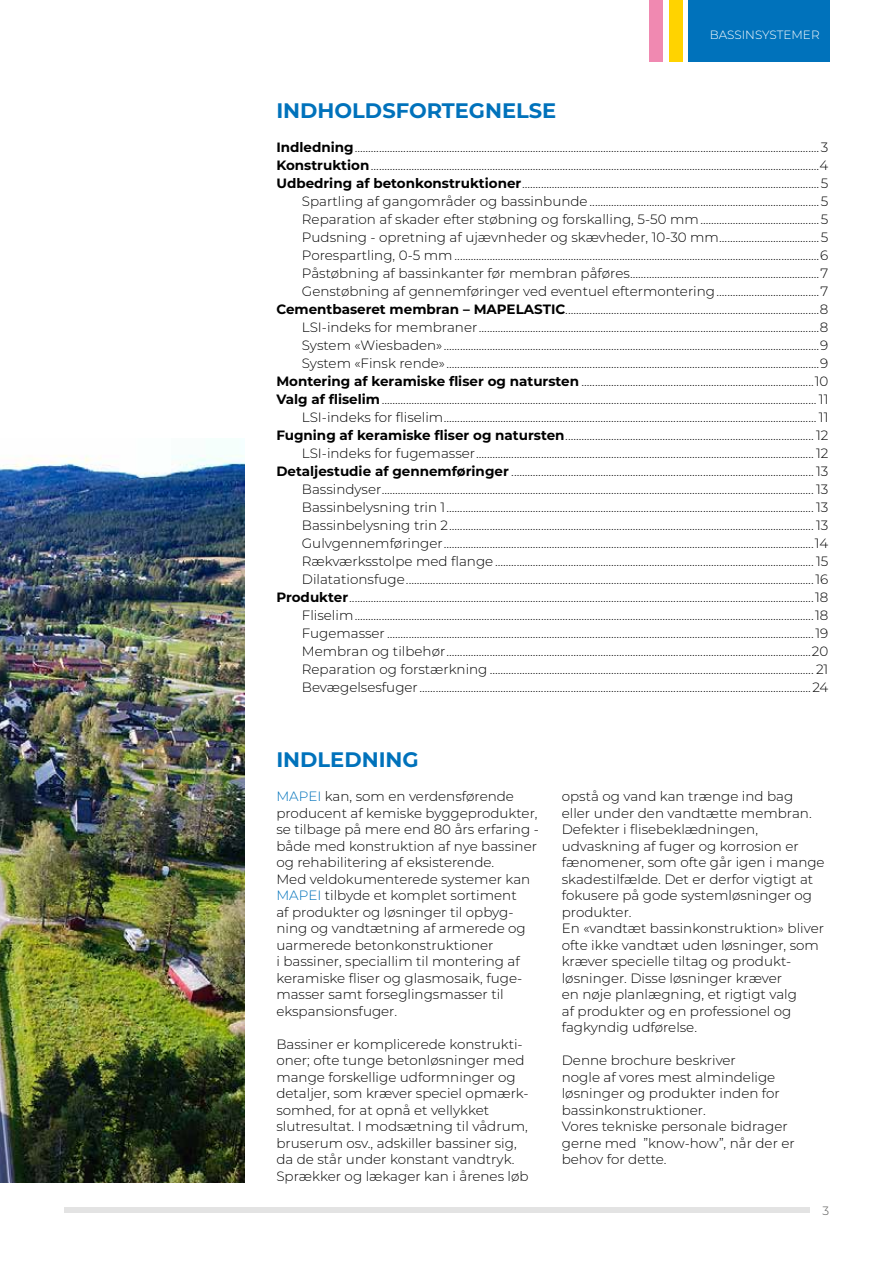
<style>
.page{position:relative;width:893px;height:1263px;background:#fff}
.page>*{position:absolute;margin:0;border:0;box-sizing:border-box;transform-origin:0 0}
.t1{font:700 21px "Montserrat";color:#0072bb}
.t2{font:300 13.5px/16.5px "Montserrat";color:#000}
.t3{font:300 12px "Montserrat";color:#fff}
.t4{font:300 12px "Montserrat";color:#575756}
.s1{font-weight:700}
.s2{color:#0072bb}
</style>
<div class="page">
<div style="left:688px;top:0;width:141px;height:62px;background:#0072bb"></div>
<div style="left:649px;top:0;width:14px;height:62px;background:#f089b1"></div>
<div style="left:669px;top:0;width:13px;height:62px;background:#ffd300"></div>
<div style="left:64px;top:1208px;width:745px;height:5px;background:#e3e3e3"></div>
<img style="left:0;top:455px;width:244px;height:727px">
<p class="t3" style="left:710px;top:27px;width:111px">BASSINSYSTEMER</p>
<h1 class="t1" style="left:276px;top:96px;width:281px">INDHOLDSFORTEGNELSE</h1>
<p class="t2" style="left:276px;top:138px;width:554px;line-height:18px;text-align:right"><span class="s1">Indledning</span>............................................................................................................................................................................3<br><span class="s1">Konstruktion</span>......................................................................................................................................................................4<br><span class="s1">Udbedring af betonkonstruktioner</span>..............................................................................................................5<br>Spartling af gangområder og bassinbunde.....................................................................................5<br>Reparation af skader efter støbning og forskalling, 5-50 mm............................................5<br>Pudsning - opretning af ujævnheder og skævheder, 10-30 mm.....................................5<br>Porespartling, 0-5 mm.......................................................................................................................................6<br>Påstøbning af bassinkanter før membran påføres......................................................................7<br>Genstøbning af gennemføringer ved eventuel eftermontering......................................7<br><span class="s1">Cementbaseret membran – MAPELASTIC</span>..............................................................................................8<br>LSI-indeks for membraner..............................................................................................................................8<br>System «Wiesbaden»...........................................................................................................................................9<br>System «Finsk rende»..........................................................................................................................................9<br><span class="s1">Montering af keramiske fliser og natursten</span> ......................................................................................10<br><span class="s1">Valg af fliselim</span>................................................................................................................................................................. 11<br>LSI-indeks for fliselim.......................................................................................................................................... 11<br><span class="s1">Fugning af keramiske fliser og natursten</span>............................................................................................ 12<br>LSI-indeks for fugemasser............................................................................................................................. 12<br><span class="s1">Detaljestudie af gennemføringer</span> ................................................................................................................ 13<br>Bassindyser................................................................................................................................................................ 13<br>Bassinbelysning trin 1........................................................................................................................................ 13<br>Bassinbelysning trin 2....................................................................................................................................... 13<br>Gulvgennemføringer.........................................................................................................................................14<br>Rækværksstolpe med flange...................................................................................................................... 15<br>Dilatationsfuge.......................................................................................................................................................16<br><span class="s1">Produkter</span>............................................................................................................................................................................18<br>Fliselim..........................................................................................................................................................................18<br>Fugemasser ..............................................................................................................................................................19<br>Membran og tilbehør.......................................................................................................................................20<br>Reparation og forstærkning ........................................................................................................................ 21<br>Bevægelsesfuger.................................................................................................................................................24</p>
<h1 class="t1" style="left:276px;top:744px;width:144px">INDLEDNING</h1>
<p class="t2" style="left:276px;top:788px;width:264px"><span class="s2">MAPEI</span> kan, som en verdensførende producent af kemiske byggeprodukter, se tilbage på mere end 80 års erfaring - både med konstruktion af nye bassiner og rehabilitering af eksisterende.<br>Med veldokumenterede systemer kan <span class="s2">MAPEI</span> tilbyde et komplet sortiment<br>af produkter og løsninger til opbyg&shy;ning og vandtætning af armerede og uarmerede betonkonstruktioner<br>i bassiner, speciallim til montering af keramiske fliser og glasmosaik, fuge&shy;masser samt forseglingsmasser til ekspansionsfuger.</p>
<p class="t2" style="left:276px;top:1035px;width:254px">Bassiner er komplicerede konstrukti&shy;oner; ofte tunge betonløsninger med mange forskellige udformninger og detaljer, som kræver speciel opmærk&shy;somhed, for at opnå et vellykket slutresultat. I modsætning til vådrum, bruserum osv., adskiller bassiner sig, da de står under konstant vandtryk.<br>Sprækker og lækager kan i årenes løb</p>
<p class="t2" style="left:562px;top:788px;width:264px">opstå og vand kan trænge ind bag eller under den vandtætte membran.<br>Defekter i flisebeklædningen, udvaskning af fuger og korrosion er fænomener, som ofte går igen i mange skadestilfælde. Det er derfor vigtigt at fokusere på gode systemløsninger og produkter.<br>En «vandtæt bassinkonstruktion» bliver ofte ikke vandtæt uden løsninger, som kræver specielle tiltag og produkt&shy;løsninger. Disse løsninger kræver<br>en nøje planlægning, et rigtigt valg<br>af produkter og en professionel og fagkyndig udførelse.</p>
<p class="t2" style="left:562px;top:1052px;width:235px">Denne brochure beskriver<br>nogle af vores mest almindelige løsninger og produkter inden for bassinkonstruktioner.<br>Vores tekniske personale bidrager gerne med ”know-how”, når der er behov for dette.</p>
<p class="t4" style="left:822px;top:1203px;width:8px">3</p>
</div>
